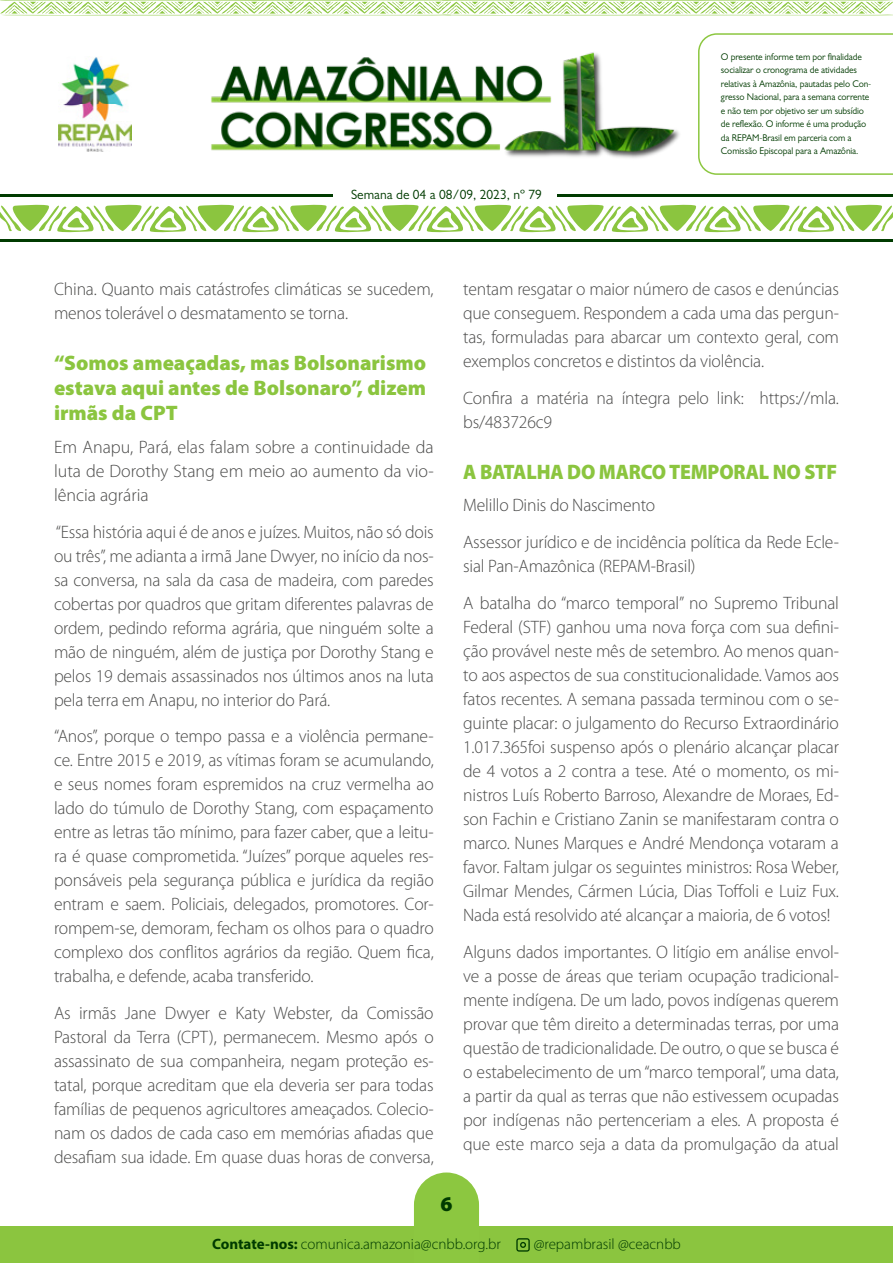
<style>
.page{position:relative;width:893px;height:1263px;background:#fff}
.page>*{position:absolute;margin:0;border:0;box-sizing:border-box;transform-origin:0 0}
.t1{font:900 21px/25.2px "Myriad Pro";color:#8bc53f;text-align:justify}
.t2{font:900 21px "Myriad Pro";color:#8bc53f;scale:.94 1}
.t3{font:900 21px "Myriad Pro";color:#003b00}
.t4{font:300 18px/24px "Myriad Pro";letter-spacing:-.01em;color:#4a4a49;text-align:justify}
.t5{font:300 15px "Myriad Pro";color:#003b00}
.t6{font:13.5px "Gill Sans MT Pro";color:#003b00}
.t7{font:9.75px/13.5px "Gill Sans MT Pro";letter-spacing:-.01em;color:#003b00;scale:.96 1}
.s1{font-weight:700}
</style>
<div class="page">
<svg style="left:0;top:204px;width:893px;height:29px"></svg>
<img style="left:59px;top:57px;width:73px;height:94px">
<div style="left:0;top:1227px;width:893px;height:36px;background:#8bc53f"></div>
<hr style="left:0;top:240px;width:893px;height:2px;background:#003b00">
<svg style="left:0;top:0;width:893px;height:16px"></svg>
<svg style="left:414px;top:1172px;width:65px;height:55px;background:#9bce5a"></svg>
<img style="left:211px;top:52px;width:469px;height:106px">
<svg style="left:516px;top:1238px;width:14px;height:13px"></svg>
<svg style="left:698px;top:33px;width:195px;height:142px"></svg>
<hr style="left:0;top:194px;width:332px;height:2px;background:#003b00">
<hr style="left:558px;top:194px;width:335px;height:2px;background:#003b00">
<p class="t6" style="left:351px;top:187px;width:192px">Semana de 04 a 08/09, 2023, nº 79</p>
<p class="t7" style="left:721px;top:50px;width:158px">O presente informe tem por finalidade socializar o cronograma de atividades relativas à Amazônia, pautadas pelo Con&shy;gresso Nacional, para a semana corrente e não tem por objetivo ser um subsídio de reflexão. O informe é uma produção da REPAM-Brasil em parceria com a Comissão Episcopal para a Amazônia.</p>
<p class="t4" style="left:54px;top:277px;width:381px">China. Quanto mais catástrofes climáticas se sucedem, menos tolerável o desmatamento se torna.</p>
<p class="t1" style="left:54px;top:350px;width:374px">“Somos ameaçadas, mas Bolsonarismo estava aqui antes de Bolsonaro”, dizem irmãs da CPT</p>
<p class="t4" style="left:54px;top:435px;width:381px">Em Anapu, Pará, elas falam sobre a continuidade da luta de Dorothy Stang em meio ao aumento da vio&shy;lência agrária</p>
<p class="t4" style="left:54px;top:520px;width:381px">“Essa história aqui é de anos e juízes. Muitos, não só dois ou três”, me adianta a irmã Jane Dwyer, no início da nos&shy;sa conversa, na sala da casa de madeira, com paredes cobertas por quadros que gritam diferentes palavras de ordem, pedindo reforma agrária, que ninguém solte a mão de ninguém, além de justiça por Dorothy Stang e pelos 19 demais assassinados nos últimos anos na luta pela terra em Anapu, no interior do Pará.</p>
<p class="t4" style="left:54px;top:725px;width:381px">“Anos”, porque o tempo passa e a violência permane&shy;ce. Entre 2015 e 2019, as vítimas foram se acumulando, e seus nomes foram espremidos na cruz vermelha ao lado do túmulo de Dorothy Stang, com espaçamento entre as letras tão mínimo, para fazer caber, que a leitu&shy;ra é quase comprometida. “Juízes” porque aqueles res&shy;ponsáveis pela segurança pública e jurídica da região entram e saem. Policiais, delegados, promotores. Cor&shy;rompem-se, demoram, fecham os olhos para o quadro complexo dos conflitos agrários da região. Quem fica, trabalha, e defende, acaba transferido.</p>
<p class="t4" style="left:54px;top:1001px;width:381px">As irmãs Jane Dwyer e Katy Webster, da Comissão Pastoral da Terra (CPT), permanecem. Mesmo após o assassinato de sua companheira, negam proteção es&shy;tatal, porque acreditam que ela deveria ser para todas famílias de pequenos agricultores ameaçados. Colecio&shy;nam os dados de cada caso em memórias afiadas que desafiam sua idade. Em quase duas horas de conversa,</p>
<p class="t4" style="left:463px;top:277px;width:377px">tentam resgatar o maior número de casos e denúncias que conseguem. Respondem a cada uma das pergun&shy;tas, formuladas para abarcar um contexto geral, com exemplos concretos e distintos da violência.</p>
<p class="t4" style="left:463px;top:386px;width:377px">Confira a matéria na íntegra pelo link: https://mla. bs/483726c9</p>
<p class="t2" style="left:463px;top:460px;width:399px">A BATALHA DO MARCO TEMPORAL NO STF</p>
<p class="t4" style="left:463px;top:487px;width:377px;line-height:36.8px">Melillo Dinis do Nascimento<br>Assessor jurídico e de incidência política da Rede Ecle-</p>
<p class="t4" style="left:463px;top:548px;width:377px;line-height:36.8px">sial Pan-Amazônica (REPAM-Brasil)<br>A batalha do “marco temporal” no Supremo Tribunal</p>
<p class="t4" style="left:463px;top:615px;width:377px">Federal (STF) ganhou uma nova força com sua defini&shy;ção provável neste mês de setembro. Ao menos quan&shy;to aos aspectos de sua constitucionalidade. Vamos aos fatos recentes. A semana passada terminou com o se&shy;guinte placar: o julgamento do Recurso Extraordinário 1.017.365foi suspenso após o plenário alcançar placar de 4 votos a 2 contra a tese. Até o momento, os mi&shy;nistros Luís Roberto Barroso, Alexandre de Moraes, Ed&shy;son Fachin e Cristiano Zanin se manifestaram contra o marco. Nunes Marques e André Mendonça votaram a favor. Faltam julgar os seguintes ministros: Rosa Weber, Gilmar Mendes, Cármen Lúcia, Dias Toffoli e Luiz Fux.<br>Nada está resolvido até alcançar a maioria, de 6 votos!</p>
<p class="t4" style="left:463px;top:940px;width:377px">Alguns dados importantes. O litígio em análise envol&shy;ve a posse de áreas que teriam ocupação tradicional&shy;mente indígena. De um lado, povos indígenas querem provar que têm direito a determinadas terras, por uma questão de tradicionalidade. De outro, o que se busca é o estabelecimento de um “marco temporal”, uma data, a partir da qual as terras que não estivessem ocupadas por indígenas não pertenceriam a eles. A proposta é que este marco seja a data da promulgação da atual</p>
<p class="t3" style="left:440px;top:1192px;width:14px">6</p>
<p class="t5" style="left:212px;top:1236px;width:290px"><span class="s1">Contate-nos:</span> comunica.amazonia@cnbb.org.br</p>
<p class="t5" style="left:534px;top:1236px;width:149px">@repambrasil @ceacnbb</p>
</div>
